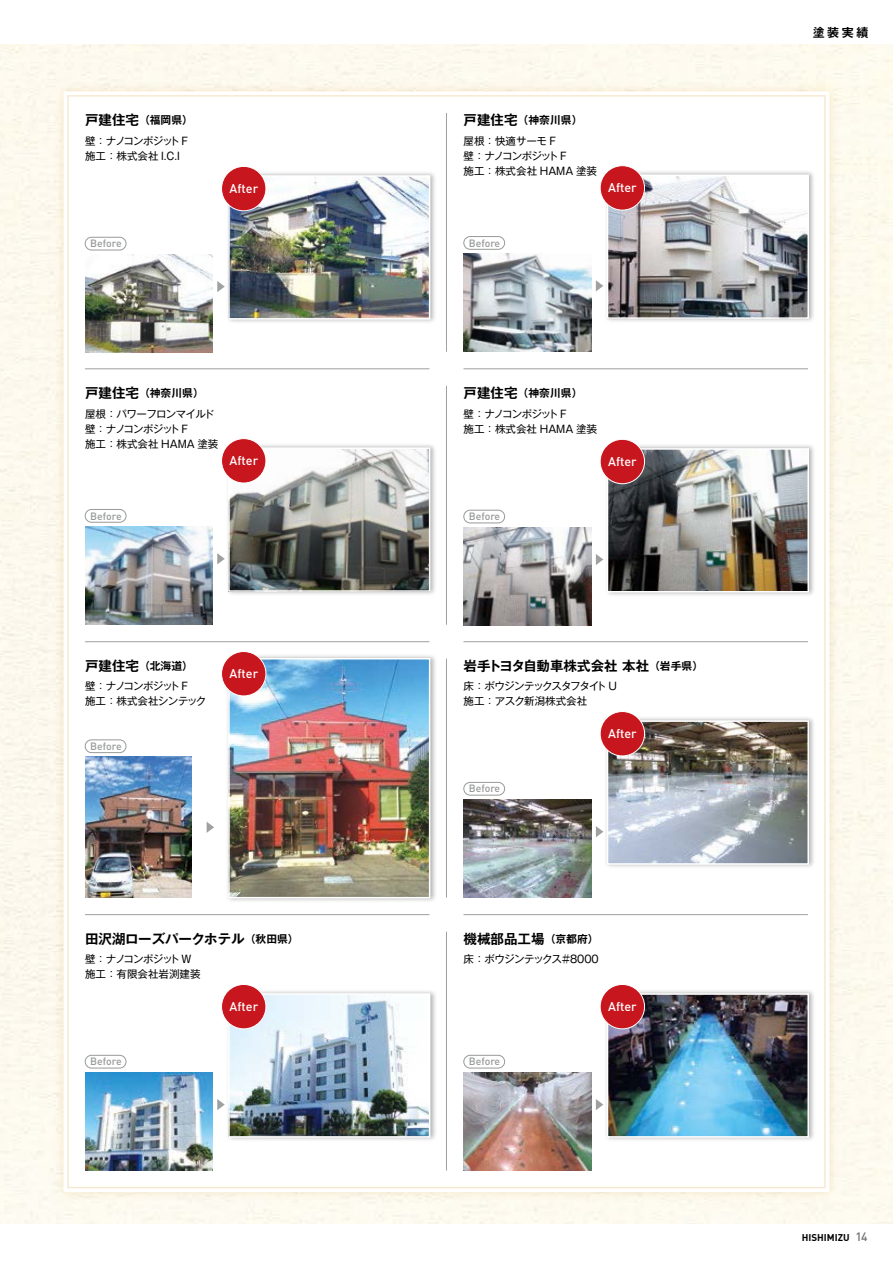
<style>
.page{position:relative;width:893px;height:1263px;background:#fff}
.page>*{position:absolute;margin:0;border:0;box-sizing:border-box;transform-origin:0 0}
.t1{font:700 13.5px "Gothic MB101 Pr 6 De";color:#000}
.t2{font:500 12.6px "DINOT";color:#fff}
.t3{font:700 12px "Gothic MB101 Pr 6 De";color:#000}
.t4{font:500 12px "DINOT";color:#727171}
.t5{font:700 10.8px "Gothic MB101 Pr 6 De";color:#000}
.t6{font:10.5px/15px "Gothic MB101 Pr 6";letter-spacing:-.045em;color:#000}
.t7{font:500 10.5px "DINOT";color:#989999}
.t8{font:10.5px/15px "Gothic MB101 Pr 6";color:#000}
.t9{font:10.5px/15px "Gothic MB101 Pr 6";letter-spacing:-.005em;color:#000}
.t10{font:10.5px/15px "Gothic MB101 Pr 6";letter-spacing:-.065em;color:#000}
.t11{font:10.5px/15px "Gothic MB101 Pr 6";letter-spacing:-.07em;color:#000}
.t12{font:10.5px/15px "Gothic MB101 Pr 6";letter-spacing:-.075em;color:#000}
.t13{font:700 9.75px "DINOT";color:#000}
</style>
<div class="page">
<img style="left:50px;top:78px;width:792px;height:1127px">
<div style="left:68px;top:96px;width:757px;height:1091px;background:#fff"></div>
<hr style="left:446px;top:113px;width:1px;height:239px;background:#9fa0a0">
<hr style="left:446px;top:386px;width:1px;height:239px;background:#9fa0a0">
<hr style="left:446px;top:659px;width:1px;height:239px;background:#9fa0a0">
<hr style="left:446px;top:932px;width:1px;height:238px;background:#9fa0a0">
<hr style="left:463px;top:914px;width:345px;height:1px;background:#9fa0a0">
<hr style="left:85px;top:914px;width:344px;height:1px;background:#9fa0a0">
<hr style="left:85px;top:641px;width:344px;height:1px;background:#9fa0a0">
<hr style="left:463px;top:641px;width:345px;height:1px;background:#9fa0a0">
<hr style="left:463px;top:369px;width:345px;height:1px;background:#9fa0a0">
<hr style="left:85px;top:369px;width:344px;height:1px;background:#9fa0a0">
<img style="left:85px;top:526px;width:128px;height:99px">
<img style="left:223px;top:440px;width:212px;height:154px">
<img style="left:231px;top:450px;width:196px;height:139px">
<div style="left:228px;top:447px;width:202px;height:145px;border:2px solid #fff"></div>
<svg style="left:217px;top:553px;width:8px;height:11px"></svg>
<div style="left:85px;top:509px;width:41px;height:14px;border:1px solid #989999;border-radius:6px"></div>
<div style="left:222px;top:439px;width:44px;height:44px;background:#c8161e;border-radius:50%"></div>
<div style="left:221px;top:438px;width:45px;height:45px;border:1px solid #fff;border-radius:50%"></div>
<img style="left:85px;top:254px;width:99px;height:98px">
<img style="left:184px;top:170px;width:323px;height:183px">
<img style="left:231px;top:178px;width:196px;height:139px">
<div style="left:228px;top:175px;width:202px;height:145px;border:2px solid #fff"></div>
<svg style="left:217px;top:281px;width:8px;height:11px"></svg>
<div style="left:85px;top:237px;width:41px;height:13px;border:1px solid #989999;border-radius:6px"></div>
<div style="left:222px;top:166px;width:44px;height:45px;background:#c8161e;border-radius:50%"></div>
<div style="left:221px;top:166px;width:45px;height:45px;border:1px solid #fff;border-radius:50%"></div>
<img style="left:464px;top:799px;width:127px;height:99px">
<img style="left:600px;top:715px;width:214px;height:152px">
<img style="left:610px;top:723px;width:196px;height:139px">
<div style="left:607px;top:720px;width:202px;height:145px;border:2px solid #fff"></div>
<svg style="left:596px;top:826px;width:7px;height:11px"></svg>
<div style="left:463px;top:782px;width:42px;height:13px;border:1px solid #989999;border-radius:6px"></div>
<div style="left:600px;top:711px;width:44px;height:45px;background:#c8161e;border-radius:50%"></div>
<div style="left:600px;top:711px;width:45px;height:45px;border:1px solid #fff;border-radius:50%"></div>
<img style="left:464px;top:1072px;width:127px;height:98px">
<img style="left:600px;top:988px;width:214px;height:152px">
<img style="left:610px;top:996px;width:196px;height:138px">
<div style="left:607px;top:993px;width:202px;height:144px;border:2px solid #fff"></div>
<svg style="left:596px;top:1099px;width:7px;height:11px"></svg>
<div style="left:463px;top:1055px;width:42px;height:13px;border:1px solid #989999;border-radius:6px"></div>
<div style="left:600px;top:984px;width:44px;height:45px;background:#c8161e;border-radius:50%"></div>
<div style="left:600px;top:984px;width:45px;height:45px;border:1px solid #fff;border-radius:50%"></div>
<img style="left:464px;top:527px;width:127px;height:98px">
<img style="left:589px;top:429px;width:240px;height:190px">
<img style="left:610px;top:451px;width:196px;height:138px">
<div style="left:607px;top:448px;width:202px;height:144px;border:2px solid #fff"></div>
<svg style="left:596px;top:554px;width:7px;height:11px"></svg>
<div style="left:463px;top:510px;width:42px;height:13px;border:1px solid #989999;border-radius:6px"></div>
<div style="left:600px;top:439px;width:44px;height:45px;background:#c8161e;border-radius:50%"></div>
<div style="left:600px;top:439px;width:45px;height:45px;border:1px solid #fff;border-radius:50%"></div>
<img style="left:85px;top:757px;width:106px;height:141px">
<img style="left:222px;top:641px;width:213px;height:260px">
<img style="left:231px;top:661px;width:196px;height:234px">
<div style="left:228px;top:658px;width:202px;height:240px;border:2px solid #fff"></div>
<svg style="left:207px;top:822px;width:7px;height:11px"></svg>
<div style="left:85px;top:739px;width:41px;height:14px;border:1px solid #989999;border-radius:6px"></div>
<div style="left:222px;top:651px;width:44px;height:45px;background:#c8161e;border-radius:50%"></div>
<div style="left:221px;top:651px;width:45px;height:45px;border:1px solid #fff;border-radius:50%"></div>
<img style="left:85px;top:1072px;width:128px;height:98px">
<img style="left:223px;top:988px;width:213px;height:152px">
<img style="left:231px;top:996px;width:196px;height:138px">
<div style="left:228px;top:993px;width:202px;height:144px;border:2px solid #fff"></div>
<svg style="left:217px;top:1099px;width:8px;height:11px"></svg>
<div style="left:85px;top:1055px;width:41px;height:13px;border:1px solid #989999;border-radius:6px"></div>
<div style="left:222px;top:984px;width:44px;height:45px;background:#c8161e;border-radius:50%"></div>
<div style="left:221px;top:984px;width:45px;height:45px;border:1px solid #fff;border-radius:50%"></div>
<img style="left:464px;top:254px;width:127px;height:98px">
<img style="left:602px;top:168px;width:212px;height:153px">
<img style="left:610px;top:178px;width:196px;height:138px">
<div style="left:607px;top:175px;width:202px;height:144px;border:2px solid #fff"></div>
<svg style="left:596px;top:280px;width:7px;height:11px"></svg>
<div style="left:464px;top:237px;width:41px;height:12px;background:#fff;border-radius:6px"></div>
<div style="left:463px;top:236px;width:42px;height:14px;border:1px solid #989999;border-radius:6px"></div>
<div style="left:600px;top:166px;width:44px;height:44px;background:#c8161e;border-radius:50%"></div>
<div style="left:600px;top:165px;width:45px;height:45px;border:1px solid #fff;border-radius:50%"></div>
<p class="t3" style="left:813px;top:23px;width:57px">塗装実績</p>
<p class="t1" style="left:85px;top:108px;width:56px">戸建住宅</p>
<p class="t12" style="left:85px;top:132px;width:105px">壁：ナノコンポジット F施工：株式会社 C. I I.</p>
<p class="t5" style="left:139px;top:111px;width:55px">（福岡県(</p>
<p class="t1" style="left:464px;top:108px;width:55px">戸建住宅</p>
<p class="t9" style="left:464px;top:132px;width:135px">屋根：快適サーモ F<br>壁：ナノコンポジット F<br>施工：株式会社 HAMA 塗装</p>
<p class="t5" style="left:518px;top:111px;width:66px">（神奈川県(</p>
<p class="t2" style="left:230px;top:180px;width:30px">After</p>
<p class="t2" style="left:608px;top:179px;width:30px">After</p>
<p class="t7" style="left:90px;top:236px;width:33px">Before</p>
<p class="t7" style="left:469px;top:236px;width:33px">Before</p>
<p class="t1" style="left:85px;top:381px;width:56px">戸建住宅</p>
<p class="t6" style="left:85px;top:405px;width:135px">屋根：パワーフロンマイルド壁：ナノコンポジット F<br>施工：株式会社 HAMA 塗装</p>
<p class="t5" style="left:139px;top:384px;width:66px">（神奈川県(</p>
<p class="t1" style="left:464px;top:381px;width:55px">戸建住宅</p>
<p class="t8" style="left:464px;top:405px;width:135px">壁：ナノコンポジット F<br>施工：株式会社 HAMA 塗装</p>
<p class="t5" style="left:518px;top:384px;width:66px">（神奈川県(</p>
<p class="t2" style="left:230px;top:452px;width:30px">After</p>
<p class="t2" style="left:608px;top:453px;width:30px">After</p>
<p class="t7" style="left:90px;top:509px;width:33px">Before</p>
<p class="t7" style="left:469px;top:509px;width:33px">Before</p>
<p class="t1" style="left:85px;top:654px;width:56px">戸建住宅</p>
<p class="t11" style="left:85px;top:678px;width:123px">壁：ナノコンポジット F<br>施工：株式会社シンテック</p>
<p class="t7" style="left:90px;top:739px;width:33px">Before</p>
<p class="t5" style="left:139px;top:656px;width:55px">（北海道(</p>
<p class="t2" style="left:230px;top:665px;width:30px">After</p>
<p class="t1" style="left:464px;top:654px;width:187px">岩手トヨタ自動車株式会社本社</p>
<p class="t10" style="left:464px;top:678px;width:155px">床：ボウジンテックスタフタイト U施工：アスク新潟株式会社</p>
<p class="t5" style="left:649px;top:656px;width:55px">（岩手県(</p>
<p class="t2" style="left:608px;top:725px;width:30px">After</p>
<p class="t7" style="left:469px;top:781px;width:33px">Before</p>
<p class="t1" style="left:85px;top:927px;width:161px">田沢湖ローズパークホテル</p>
<p class="t8" style="left:85px;top:951px;width:117px">壁：ナノコンポジット W施工：有限会社岩渕建装</p>
<p class="t5" style="left:245px;top:929px;width:55px">（秋田県(</p>
<p class="t1" style="left:464px;top:927px;width:82px">機械部品工場</p>
<p class="t6" style="left:464px;top:951px;width:137px">床：ボウジンテックス＃8000</p>
<p class="t5" style="left:545px;top:929px;width:55px">（京都府(</p>
<p class="t2" style="left:230px;top:998px;width:30px">After</p>
<p class="t2" style="left:608px;top:998px;width:30px">After</p>
<p class="t7" style="left:90px;top:1054px;width:33px">Before</p>
<p class="t7" style="left:469px;top:1054px;width:33px">Before</p>
<p class="t4" style="left:855px;top:1228px;width:14px">14</p>
<p class="t13" style="left:802px;top:1230px;width:49px">HISHIMIZU</p>
</div>
